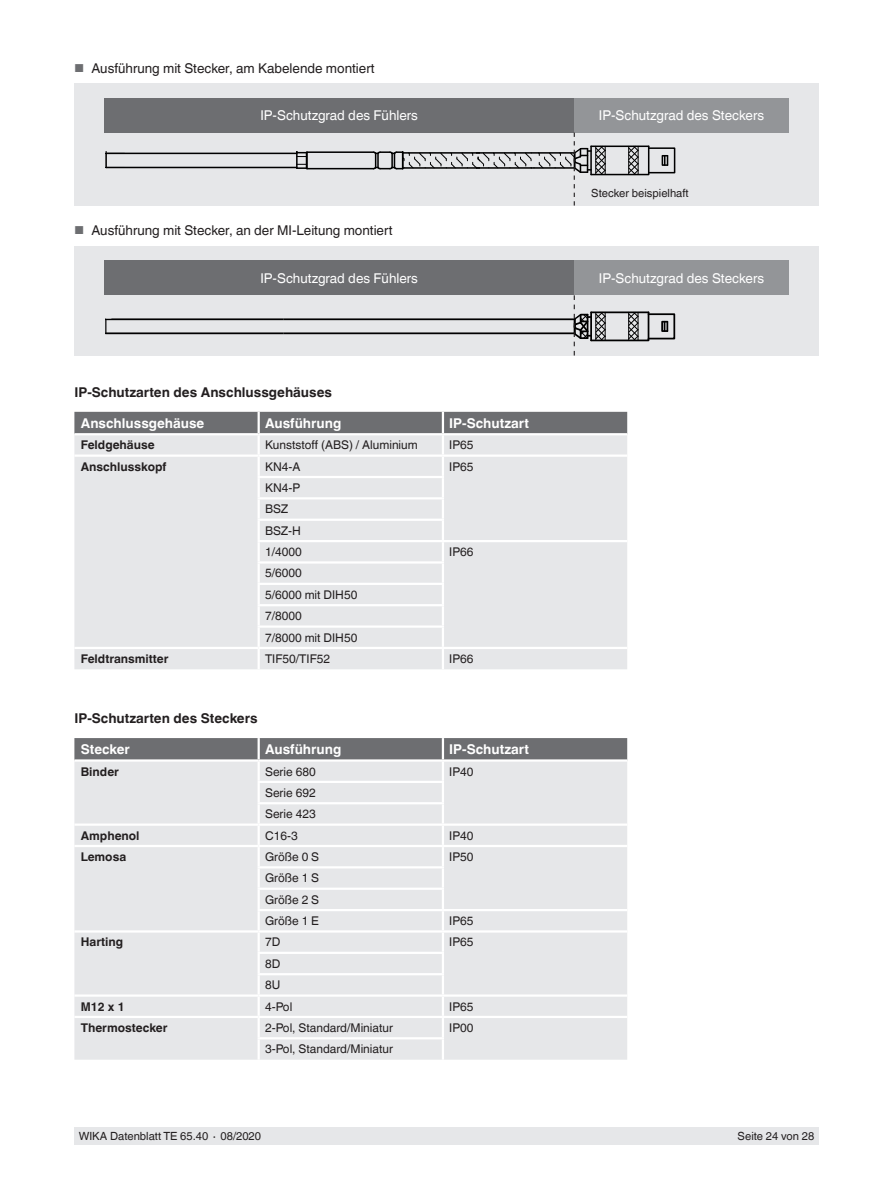
<style>
.page{position:relative;width:893px;height:1188px;background:#fff}
.page>*{position:absolute;margin:0;border:0;box-sizing:border-box;transform-origin:0 0}
.t1{font:13.5px "Helvetica World";color:#fff}
.t2{font:13.5px "Helvetica World";color:#231f20}
.t3{font:700 13.5px "Helvetica World";color:#fff}
.t4{font:700 13.5px "Helvetica World";color:#231f20}
.t5{font:12px/21.3px "Helvetica World";color:#231f20}
.t6{font:700 12px "Helvetica World";color:#231f20}
.t7{font:11.25px "Helvetica World";color:#231f20}
.s1{font-size:11.55px;color:#6d6e71}
</style>
<div class="page">
<div style="left:74px;top:1128px;width:745px;height:17px;background:#e6e7e9"></div>
<div style="left:74px;top:412px;width:553px;height:21px;background:#6d6e71"></div>
<div style="left:74px;top:435px;width:553px;height:234px;background:#e6e7e9"></div>
<hr style="left:258px;top:412px;width:2px;height:21px;background:#fff">
<hr style="left:442px;top:412px;width:2px;height:21px;background:#fff">
<hr style="left:258px;top:435px;width:2px;height:20px;background:#fff">
<hr style="left:259px;top:455px;width:184px;height:2px;background:#fff">
<hr style="left:258px;top:476px;width:186px;height:2px;background:#fff">
<hr style="left:258px;top:497px;width:186px;height:3px;background:#fff">
<hr style="left:258px;top:519px;width:186px;height:2px;background:#fff">
<hr style="left:258px;top:540px;width:185px;height:2px;background:#fff">
<hr style="left:258px;top:561px;width:186px;height:3px;background:#fff">
<hr style="left:258px;top:583px;width:186px;height:2px;background:#fff">
<hr style="left:258px;top:604px;width:186px;height:2px;background:#fff">
<hr style="left:258px;top:625px;width:186px;height:3px;background:#fff">
<hr style="left:259px;top:647px;width:184px;height:2px;background:#fff">
<hr style="left:258px;top:649px;width:2px;height:20px;background:#fff">
<hr style="left:74px;top:455px;width:185px;height:2px;background:#fff">
<svg style="left:258px;top:457px;width:2px;height:190px"></svg>
<hr style="left:74px;top:647px;width:185px;height:2px;background:#fff">
<hr style="left:442px;top:435px;width:2px;height:20px;background:#fff">
<hr style="left:442px;top:649px;width:2px;height:20px;background:#fff">
<hr style="left:443px;top:455px;width:184px;height:2px;background:#fff">
<hr style="left:443px;top:540px;width:184px;height:2px;background:#fff">
<svg style="left:442px;top:457px;width:2px;height:190px"></svg>
<hr style="left:443px;top:647px;width:184px;height:2px;background:#fff">
<div style="left:74px;top:802px;width:553px;height:258px;background:#e6e7e9"></div>
<hr style="left:258px;top:802px;width:186px;height:2px;background:#fff">
<hr style="left:259px;top:824px;width:184px;height:2px;background:#fff">
<hr style="left:259px;top:845px;width:184px;height:2px;background:#fff">
<hr style="left:258px;top:866px;width:186px;height:2px;background:#fff">
<hr style="left:258px;top:888px;width:186px;height:2px;background:#fff">
<hr style="left:258px;top:909px;width:185px;height:2px;background:#fff">
<hr style="left:259px;top:930px;width:184px;height:3px;background:#fff">
<hr style="left:258px;top:952px;width:186px;height:2px;background:#fff">
<hr style="left:258px;top:973px;width:186px;height:2px;background:#fff">
<hr style="left:259px;top:994px;width:184px;height:3px;background:#fff">
<hr style="left:259px;top:1016px;width:184px;height:2px;background:#fff">
<hr style="left:258px;top:1037px;width:186px;height:2px;background:#fff">
<hr style="left:74px;top:1016px;width:185px;height:2px;background:#fff">
<hr style="left:258px;top:1039px;width:2px;height:21px;background:#fff">
<hr style="left:74px;top:994px;width:185px;height:3px;background:#fff">
<hr style="left:74px;top:845px;width:185px;height:2px;background:#fff">
<svg style="left:258px;top:826px;width:2px;height:40px"></svg>
<hr style="left:258px;top:868px;width:2px;height:20px;background:#fff">
<svg style="left:258px;top:890px;width:2px;height:147px"></svg>
<hr style="left:74px;top:930px;width:185px;height:3px;background:#fff">
<hr style="left:258px;top:804px;width:2px;height:20px;background:#fff">
<hr style="left:74px;top:824px;width:185px;height:2px;background:#fff">
<svg style="left:74px;top:738px;width:553px;height:64px;background:#bfc0c2"></svg>
<hr style="left:442px;top:804px;width:2px;height:20px;background:#fff">
<hr style="left:443px;top:824px;width:184px;height:2px;background:#fff">
<hr style="left:443px;top:845px;width:184px;height:2px;background:#fff">
<svg style="left:442px;top:826px;width:2px;height:40px"></svg>
<hr style="left:442px;top:868px;width:2px;height:20px;background:#fff">
<hr style="left:443px;top:909px;width:184px;height:2px;background:#fff">
<hr style="left:443px;top:930px;width:184px;height:3px;background:#fff">
<hr style="left:443px;top:994px;width:184px;height:3px;background:#fff">
<hr style="left:443px;top:1016px;width:184px;height:2px;background:#fff">
<svg style="left:442px;top:890px;width:2px;height:147px"></svg>
<hr style="left:442px;top:1039px;width:2px;height:21px;background:#fff">
<div style="left:74px;top:83px;width:745px;height:123px;background:#e6e7e9"></div>
<div style="left:648px;top:147px;width:27px;height:26px;border:2px solid #000"></div>
<div style="left:662px;top:155px;width:6px;height:11px;border:2px solid #000"></div>
<hr style="left:106px;top:153px;width:191px;height:1px;background:#000">
<hr style="left:106px;top:167px;width:191px;height:1px;background:#000">
<svg style="left:105px;top:152px;width:20px;height:16px"></svg>
<div style="left:104px;top:98px;width:470px;height:35px;background:#6d6e71"></div>
<div style="left:574px;top:98px;width:215px;height:35px;background:#939598"></div>
<svg style="left:296px;top:133px;width:354px;height:73px"></svg>
<div style="left:74px;top:246px;width:745px;height:110px;background:#e6e7e9"></div>
<div style="left:648px;top:313px;width:27px;height:26px;border:2px solid #000"></div>
<div style="left:661px;top:321px;width:7px;height:11px;border:2px solid #000"></div>
<hr style="left:283px;top:318px;width:292px;height:2px;background:#000">
<hr style="left:283px;top:332px;width:292px;height:2px;background:#000">
<hr style="left:106px;top:318px;width:177px;height:2px;background:#000">
<hr style="left:106px;top:332px;width:177px;height:2px;background:#000">
<svg style="left:105px;top:318px;width:1px;height:16px"></svg>
<div style="left:104px;top:261px;width:470px;height:34px;background:#6d6e71"></div>
<div style="left:574px;top:261px;width:215px;height:34px;background:#939598"></div>
<svg style="left:572px;top:295px;width:78px;height:61px"></svg>
<p class="t2" style="left:74px;top:63px;width:302px"><span class="s1">■</span> Ausführung mit Stecker, am Kabelende montiert</p>
<p class="t1" style="left:260px;top:110px;width:159px">IP-Schutzgrad des Fühlers</p>
<p class="t1" style="left:599px;top:110px;width:167px">IP-Schutzgrad des Steckers</p>
<p class="t2" style="left:74px;top:225px;width:320px"><span class="s1">■</span> Ausführung mit Stecker, an der MI-Leitung montiert</p>
<p class="t7" style="left:591px;top:189px;width:99px">Stecker beispielhaft</p>
<p class="t1" style="left:260px;top:273px;width:159px">IP-Schutzgrad des Fühlers</p>
<p class="t1" style="left:599px;top:273px;width:167px">IP-Schutzgrad des Steckers</p>
<p class="t4" style="left:74px;top:387px;width:259px">IP-Schutzarten des Anschlussgehäuses</p>
<p class="t3" style="left:81px;top:418px;width:125px">Anschlussgehäuse</p>
<p class="t3" style="left:265px;top:418px;width:78px">Ausführung</p>
<p class="t3" style="left:449px;top:418px;width:81px">IP-Schutzart</p>
<p class="t6" style="left:81px;top:440px;width:75px">Feldgehäuse</p>
<p class="t5" style="left:265px;top:434px;width:154px">Kunststoff (ABS) / Aluminium</p>
<p class="t5" style="left:449px;top:436px;width:26px">IP65</p>
<p class="t6" style="left:81px;top:462px;width:87px">Anschlusskopf</p>
<p class="t5" style="left:265px;top:457px;width:37px">KN4-A</p>
<p class="t5" style="left:449px;top:457px;width:26px">IP65</p>
<p class="t5" style="left:265px;top:478px;width:38px">KN4-P<br>BSZ<br>BSZ-H<br>1/4000</p>
<p class="t5" style="left:449px;top:542px;width:26px">IP66</p>
<p class="t5" style="left:265px;top:564px;width:94px">5/6000<br>5/6000 mit DIH50<br>7/8000<br>7/8000 mit DIH50</p>
<p class="t6" style="left:81px;top:654px;width:89px">Feldtransmitter</p>
<p class="t5" style="left:265px;top:649px;width:67px">TIF50/TIF52</p>
<p class="t5" style="left:449px;top:649px;width:26px">IP66</p>
<p class="t4" style="left:74px;top:713px;width:185px">IP-Schutzarten des Steckers</p>
<p class="t3" style="left:81px;top:744px;width:51px">Stecker</p>
<p class="t3" style="left:265px;top:744px;width:78px">Ausführung</p>
<p class="t3" style="left:449px;top:744px;width:81px">IP-Schutzart</p>
<p class="t6" style="left:81px;top:767px;width:40px">Binder</p>
<p class="t5" style="left:265px;top:762px;width:52px">Serie 680</p>
<p class="t5" style="left:449px;top:762px;width:26px">IP40</p>
<p class="t5" style="left:265px;top:783px;width:52px">Serie 692<br>Serie 423</p>
<p class="t6" style="left:81px;top:831px;width:60px">Amphenol</p>
<p class="t5" style="left:265px;top:826px;width:34px">C16-3</p>
<p class="t5" style="left:449px;top:826px;width:26px">IP40</p>
<p class="t6" style="left:81px;top:852px;width:47px">Lemosa</p>
<p class="t5" style="left:265px;top:847px;width:56px">Größe 0 S</p>
<p class="t5" style="left:449px;top:847px;width:26px">IP50</p>
<p class="t5" style="left:265px;top:869px;width:56px;text-align:justify">Größe 1 S Größe 2 S Größe 1 E</p>
<p class="t5" style="left:449px;top:911px;width:26px">IP65</p>
<p class="t6" style="left:81px;top:938px;width:44px">Harting</p>
<p class="t5" style="left:265px;top:933px;width:17px">7D</p>
<p class="t5" style="left:449px;top:933px;width:26px">IP65</p>
<p class="t5" style="left:265px;top:954px;width:17px">8D<br>8U</p>
<p class="t6" style="left:81px;top:1002px;width:45px">M12 x 1</p>
<p class="t5" style="left:265px;top:997px;width:29px">4-Pol</p>
<p class="t5" style="left:449px;top:997px;width:26px">IP65</p>
<p class="t6" style="left:81px;top:1023px;width:88px">Thermostecker</p>
<p class="t5" style="left:265px;top:1018px;width:129px">2-Pol, Standard/Miniatur</p>
<p class="t5" style="left:449px;top:1018px;width:26px">IP00</p>
<p class="t5" style="left:265px;top:1040px;width:129px">3-Pol, Standard/Miniatur</p>
<p class="t7" style="left:79px;top:1130px;width:184px">WIKA Datenblatt TE 65.40 ∙ 08/2020</p>
<p class="t7" style="left:738px;top:1132px;width:78px">Seite 24 von 28</p>
</div>
